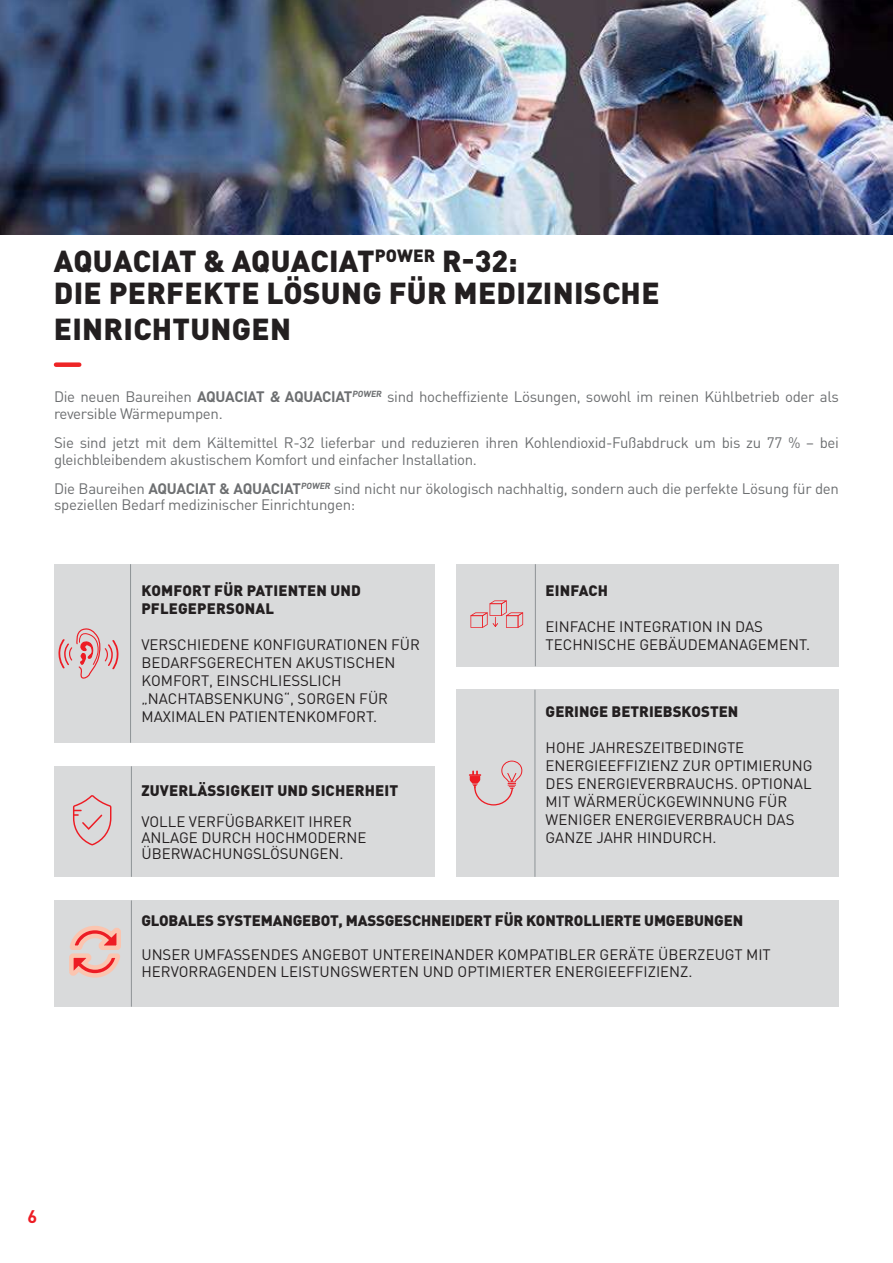
<style>
.page{position:relative;width:893px;height:1263px;background:#fff}
.page>*{position:absolute;margin:0;border:0;box-sizing:border-box;transform-origin:0 0}
.t1{font:900 30px/31.5px "DIN Pro";letter-spacing:.01em;color:#231f20}
.t2{font:700 18px "DIN Pro";color:#ed1c24}
.t3{font:900 15.15px "DIN Pro";letter-spacing:.01em;color:#231f20}
.t4{font:15px/18px "DIN Pro";color:#231f20}
.t5{font:15px/16.5px "DIN Pro";letter-spacing:-.02em;color:#6d6f71}
.t6{font:900 15px "DIN Pro";letter-spacing:-.01em;color:#231f20}
.t7{font:900 15px/18px "DIN Pro";letter-spacing:.01em;color:#231f20}
.s1{font-weight:700}
</style>
<div class="page">
<div style="left:457px;top:690px;width:382px;height:187px;background:#d9dadb"></div>
<div style="left:457px;top:564px;width:382px;height:102px;background:#d9dadb"></div>
<hr style="left:535px;top:564px;width:1px;height:102px;background:#8e9396">
<div style="left:54px;top:900px;width:785px;height:107px;background:#d9dadb"></div>
<hr style="left:131px;top:900px;width:1px;height:107px;background:#8e9396">
<div style="left:54px;top:564px;width:380px;height:179px;background:#d9dadb"></div>
<hr style="left:130px;top:564px;width:1px;height:179px;background:#8e9396">
<div style="left:54px;top:766px;width:380px;height:111px;background:#d9dadb"></div>
<hr style="left:131px;top:766px;width:1px;height:111px;background:#8e9396">
<hr style="left:534px;top:690px;width:1px;height:187px;background:#8e9396">
<svg style="left:469px;top:761px;width:53px;height:44px"></svg>
<div style="left:56px;top:362px;width:23px;height:5px;background:#ee2526"></div>
<svg style="left:59px;top:628px;width:60px;height:51px"></svg>
<svg style="left:69px;top:926px;width:52px;height:52px"></svg>
<svg style="left:470px;top:600px;width:53px;height:28px"></svg>
<svg style="left:73px;top:795px;width:38px;height:50px"></svg>
<img style="left:0;top:0;width:893px;height:235px">
<h1 class="t1" style="left:54px;top:245px;width:607px">AQUACIAT &amp; AQUACIAT<sup>POWER</sup> R-32:<br>DIE PERFEKTE LÖSUNG FÜR MEDIZINISCHE</h1>
<h1 class="t1" style="left:54px;top:313px;width:239px">EINRICHTUNGEN</h1>
<p class="t5" style="left:54px;top:389px;width:786px">Die neuen Baureihen <span class="s1">AQUACIAT &amp; AQUACIAT</span><sup>POWER</sup> sind hocheffiziente Lösungen, sowohl im reinen Kühlbetrieb oder als reversible Wärmepumpen.</p>
<p class="t5" style="left:54px;top:435px;width:787px">Sie sind jetzt mit dem Kältemittel R-32 lieferbar und reduzieren ihren Kohlendioxid-Fußabdruck um bis zu 77 % – bei gleichbleibendem akustischem Komfort und einfacher Installation.</p>
<p class="t5" style="left:54px;top:481px;width:786px">Die Baureihen <span class="s1">AQUACIAT &amp; AQUACIAT</span><sup>POWER</sup> sind nicht nur ökologisch nachhaltig, sondern auch die perfekte Lösung für den speziellen Bedarf medizinischer Einrichtungen:</p>
<p class="t7" style="left:141px;top:582px;width:221px">KOMFORT FÜR PATIENTEN UND<br>PFLEGEPERSONAL</p>
<p class="t4" style="left:141px;top:636px;width:280px">VERSCHIEDENE KONFIGURATIONEN FÜR<br>BEDARFSGERECHTEN AKUSTISCHEN<br>KOMFORT, EINSCHLIESSLICH „NACHTABSENKUNG“, SORGEN FÜR<br>MAXIMALEN PATIENTENKOMFORT.</p>
<p class="t3" style="left:141px;top:782px;width:258px">ZUVERLÄSSIGKEIT UND SICHERHEIT</p>
<p class="t4" style="left:141px;top:814px;width:226px;line-height:15.8px">VOLLE VERFÜGBARKEIT IHRER<br>ANLAGE DURCH HOCHMODERNE<br>ÜBERWACHUNGSLÖSUNGEN.</p>
<p class="t7" style="left:546px;top:581px;width:64px">EINFACH</p>
<p class="t4" style="left:546px;top:618px;width:266px">EINFACHE INTEGRATION IN DAS<br>TECHNISCHE GEBÄUDEMANAGEMENT.</p>
<p class="t6" style="left:546px;top:703px;width:194px">GERINGE BETRIEBSKOSTEN</p>
<p class="t4" style="left:546px;top:739px;width:268px">HOHE JAHRESZEITBEDINGTE<br>ENERGIEEFFIZIENZ ZUR OPTIMIERUNG<br>DES ENERGIEVERBRAUCHS. OPTIONAL<br>MIT WÄRMERÜCKGEWINNUNG FÜR<br>WENIGER ENERGIEVERBRAUCH DAS<br>GANZE JAHR HINDURCH.</p>
<p class="t6" style="left:141px;top:912px;width:603px">GLOBALES SYSTEMANGEBOT, MASSGESCHNEIDERT FÜR KONTROLLIERTE UMGEBUNGEN</p>
<p class="t4" style="left:141px;top:947px;width:631px;line-height:16.5px">UNSER UMFASSENDES ANGEBOT UNTEREINANDER KOMPATIBLER GERÄTE ÜBERZEUGT MIT<br>HERVORRAGENDEN LEISTUNGSWERTEN UND OPTIMIERTER ENERGIEEFFIZIENZ.</p>
<p class="t2" style="left:27px;top:1206px;width:11px">6</p>
</div>
